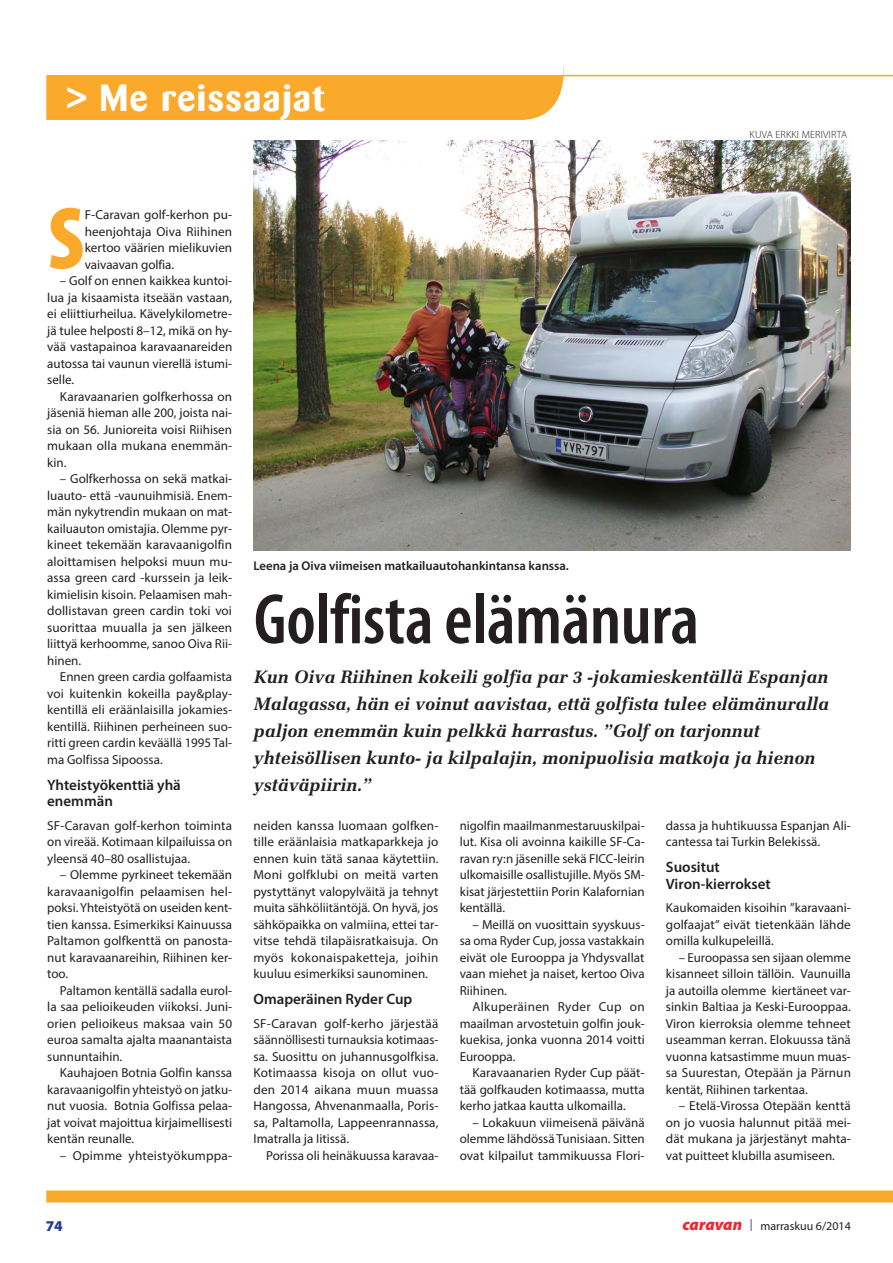
<style>
.page{position:relative;width:893px;height:1263px;background:#fff}
.page>*{position:absolute;margin:0;border:0;box-sizing:border-box;transform-origin:0 0}
._010T1ANF{font:900 condensed 89.4px "Myriad Pro";color:#faa92a}
._0200TSIKKO3JUTTU{font:600 condensed 72px "Myriad Pro";letter-spacing:-.005em;color:#231f20}
.t1{font:700 37.5px "Barmeno";letter-spacing:.04em;color:#fff}
.i{font:italic 700 18px/27px "Melior";color:#231f20}
.v1{font:600 15px/16.5px "Myriad Pro";color:#231f20}
.t2{font:900 15px "Myriad Pro";color:#253f8e}
._020T1JUTTUSIS{font:13.05px/16.5px "Myriad Pro";color:#231f20;text-align:justify}
._020T1JUTTUEISIS{font:13.05px/16.5px "Myriad Pro";color:#231f20;text-align:justify}
._010T1ANF-2{font:13.05px/16.5px "Myriad Pro";color:#231f20;text-align:justify}
.kuvateksti{font:600 12.75px "Myriad Pro";color:#231f20}
.t3{font:12px "Myriad Pro";color:#231f20}
.kuvaaja{font:300 10.5px "Myriad Pro";letter-spacing:.02em;color:#231f20}
.s1{font-weight:900;font-style:italic;font-size:16.5px;color:#ee2830}
.s2{color:#253f8e}
</style>
<div class="page">
<hr style="left:46px;top:75px;width:847px;height:1px;background:#faa92a">
<div style="left:46px;top:1190px;width:847px;height:12px;background:#faa92a"></div>
<svg style="left:46px;top:75px;width:517px;height:76px"></svg>
<img style="left:254px;top:140px;width:597px;height:411px">
<p class="t1" style="left:68px;top:76px;width:258px">&gt; Me reissaajat</p>
<p class="kuvaaja" style="left:750px;top:129px;width:99px">KUVA ERKKI MERIVIRTA</p>
<p class="_010T1ANF" style="left:48px;top:189px;width:37px">S</p>
<p class="_010T1ANF-2" style="left:85px;top:206px;width:149px">F-Caravan golf-kerhon pu&shy;heenjohtaja Oiva Riihinen kertoo väärien mielikuvien vaivaavan golfia.</p>
<p class="_020T1JUTTUSIS" style="left:47px;top:272px;width:187px;text-indent:13px">– Golf on ennen kaikkea kuntoi&shy;lua ja kisaamista itseään vastaan, ei eliittiurheilua. Kävelykilometre&shy;jä tulee helposti 8–12, mikä on hy&shy;vää vastapainoa karavaanareiden autossa tai vaunun vierellä istumi&shy;selle.</p>
<p class="_020T1JUTTUSIS" style="left:47px;top:388px;width:186px;text-indent:13px">Karavaanarien golfkerhossa on jäseniä hieman alle 200, joista nai&shy;sia on 56. Junioreita voisi Riihisen mukaan olla mukana enemmän&shy;kin.</p>
<p class="_020T1JUTTUSIS" style="left:47px;top:470px;width:187px;text-indent:13px">– Golfkerhossa on sekä matkai&shy;luauto- että -vaunuihmisiä. Enem&shy;män nykytrendin mukaan on mat&shy;kailuauton omistajia. Olemme pyr&shy;kineet tekemään karavaanigolfin aloittamisen helpoksi muun mu&shy;assa green card -kurssein ja leik&shy;kimielisin kisoin. Pelaamisen mah&shy;dollistavan green cardin toki voi suorittaa muualla ja sen jälkeen liittyä kerhoomme, sanoo Oiva Rii&shy;hinen.</p>
<p class="_020T1JUTTUSIS" style="left:47px;top:668px;width:187px;text-indent:13px">Ennen green cardia golfaamista voi kuitenkin kokeilla pay&amp;play&shy;kentillä eli eräänlaisilla jokamies&shy;kentillä. Riihinen perheineen suo&shy;ritti green cardin keväällä 1995 Tal&shy;ma Golfissa Sipoossa.</p>
<p class="v1" style="left:47px;top:776px;width:135px">Yhteistyökenttiä yhä enemmän</p>
<p class="_020T1JUTTUEISIS" style="left:47px;top:817px;width:187px">SF-Caravan golf-kerhon toiminta on vireää. Kotimaan kilpailuissa on yleensä 40–80 osallistujaa.</p>
<p class="_020T1JUTTUSIS" style="left:47px;top:866px;width:187px;text-indent:13px">– Olemme pyrkineet tekemään karavaanigolfin pelaamisen hel&shy;poksi. Yhteistyötä on useiden kent&shy;tien kanssa. Esimerkiksi Kainuussa Paltamon golfkenttä on panosta&shy;nut karavaanareihin, Riihinen ker&shy;too.</p>
<p class="_020T1JUTTUSIS" style="left:47px;top:982px;width:186px;text-indent:13px">Paltamon kentällä sadalla eurol&shy;la saa pelioikeuden viikoksi. Juni&shy;orien pelioikeus maksaa vain 50 euroa samalta ajalta maanantaista sunnuntaihin.</p>
<p class="_020T1JUTTUSIS" style="left:47px;top:1064px;width:186px;text-indent:13px">Kauhajoen Botnia Golfin kanssa karavaanigolfin yhteistyö on jatku&shy;nut vuosia. Botnia Golfissa pelaa&shy;jat voivat majoittua kirjaimellisesti kentän reunalle.</p>
<p class="_020T1JUTTUSIS" style="left:60px;top:1147px;width:174px">– Opimme yhteistyökumppa-</p>
<p class="kuvateksti" style="left:253px;top:557px;width:317px">Leena ja Oiva viimeisen matkailuautohankintansa kanssa.</p>
<p class="_0200TSIKKO3JUTTU" style="left:254px;top:580px;width:447px">Golfista elämänura</p>
<p class="i" style="left:254px;top:664px;width:577px">Kun Oiva Riihinen kokeili golfia par 3 -jokamieskentällä Espanjan Malagassa, hän ei voinut aavistaa, että golfista tulee elämänuralla paljon enemmän kuin pelkkä harrastus. ”Golf on tarjonnut yhteisöllisen kunto- ja kilpalajin, monipuolisia matkoja ja hienon ystäväpiirin.”</p>
<p class="_020T1JUTTUSIS" style="left:253px;top:817px;width:187px">neiden kanssa luomaan golfken&shy;tille eräänlaisia matkaparkkeja jo ennen kuin tätä sanaa käytettiin.<br>Moni golfklubi on meitä varten pystyttänyt valopylväitä ja tehnyt muita sähköliitäntöjä. On hyvä, jos sähköpaikka on valmiina, ettei tar&shy;vitse tehdä tilapäisratkaisuja. On myös kokonaispaketteja, joihin kuuluu esimerkiksi saunominen.</p>
<p class="v1" style="left:253px;top:990px;width:160px">Omaperäinen Ryder Cup</p>
<p class="_020T1JUTTUEISIS" style="left:253px;top:1015px;width:187px">SF-Caravan golf-kerho järjestää säännöllisesti turnauksia kotimaas&shy;sa. Suosittu on juhannusgolfkisa.<br>Kotimaassa kisoja on ollut vuo&shy;den 2014 aikana muun muassa Hangossa, Ahvenanmaalla, Poris&shy;sa, Paltamolla, Lappeenrannassa, Imatralla ja Iitissä.</p>
<p class="_020T1JUTTUSIS" style="left:266px;top:1147px;width:174px">Porissa oli heinäkuussa karavaa-</p>
<p class="_020T1JUTTUSIS" style="left:460px;top:817px;width:187px">nigolfin maailmanmestaruuskilpai&shy;lut. Kisa oli avoinna kaikille SF-Ca&shy;ravan ry:n jäsenille sekä FICC-leirin ulkomaisille osallistujille. Myös SM&shy;kisat järjestettiin Porin Kalafornian kentällä.</p>
<p class="_020T1JUTTUSIS" style="left:460px;top:916px;width:186px;text-indent:13px">– Meillä on vuosittain syyskuus&shy;sa oma Ryder Cup, jossa vastakkain eivät ole Eurooppa ja Yhdysvallat vaan miehet ja naiset, kertoo Oiva Riihinen.</p>
<p class="_020T1JUTTUSIS" style="left:460px;top:998px;width:187px;text-indent:13px">Alkuperäinen Ryder Cup on maailman arvostetuin golfin jouk&shy;kuekisa, jonka vuonna 2014 voitti Eurooppa.</p>
<p class="_020T1JUTTUSIS" style="left:460px;top:1064px;width:186px;text-indent:13px">Karavaanarien Ryder Cup päät&shy;tää golfkauden kotimaassa, mutta kerho jatkaa kautta ulkomailla.</p>
<p class="_020T1JUTTUSIS" style="left:460px;top:1114px;width:187px;text-indent:13px">– Lokakuun viimeisenä päivänä olemme lähdössä Tunisiaan. Sitten ovat kilpailut tammikuussa Flori-</p>
<p class="_020T1JUTTUSIS" style="left:666px;top:817px;width:186px">dassa ja huhtikuussa Espanjan Ali&shy;cantessa tai Turkin Belekissä.</p>
<p class="v1" style="left:666px;top:858px;width:106px">Suositut<br>Viron-kierrokset</p>
<p class="_020T1JUTTUEISIS" style="left:666px;top:899px;width:186px">Kaukomaiden kisoihin ”karavaani&shy;golfaajat” eivät tietenkään lähde omilla kulkupeleillä.</p>
<p class="_020T1JUTTUSIS" style="left:666px;top:949px;width:187px;text-indent:13px">– Euroopassa sen sijaan olemme kisanneet silloin tällöin. Vaunuilla ja autoilla olemme kiertäneet var&shy;sinkin Baltiaa ja Keski-Eurooppaa.<br>Viron kierroksia olemme tehneet useamman kerran. Elokuussa tänä vuonna katsastimme muun muas&shy;sa Suurestan, Otepään ja Pärnun kentät, Riihinen tarkentaa.</p>
<p class="_020T1JUTTUSIS" style="left:666px;top:1097px;width:186px;text-indent:13px">– Etelä-Virossa Otepään kenttä on jo vuosia halunnut pitää mei&shy;dät mukana ja järjestänyt mahta&shy;vat puitteet klubilla asumiseen.</p>
<p class="t2" style="left:46px;top:1217px;width:19px">74</p>
<p class="t3" style="left:682px;top:1218px;width:170px"><span class="s1">caravan</span> <span class="s2">|</span> marraskuu 6/2014</p>
</div>
